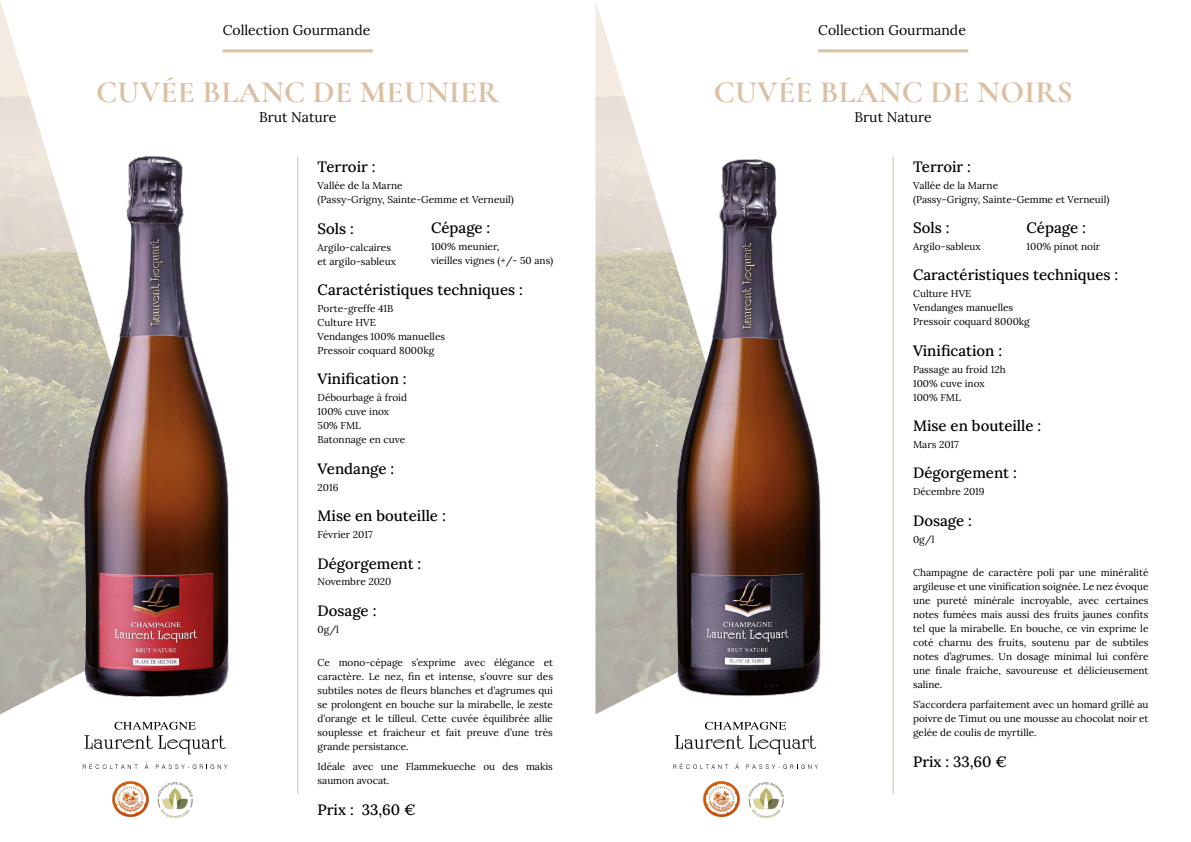
<style>
.page{position:relative;width:1191px;height:842px;background:#fff}
.page>*{position:absolute;margin:0;border:0;box-sizing:border-box;transform-origin:0 0}
.titre{font:700 31px "Cormorant Garamond";letter-spacing:.01em;color:#dcc0a3}
.catégorie_FT{font:15px "Lora";color:#000}
.Accroche{font:14px "Lora";color:#000}
.Accroche_2{font:14px "Lora";letter-spacing:-.005em;color:#000}
.texte{font:10px/14px "Lora";color:#000}
</style>
<div class="page">
<img style="left:0;top:1px;width:46px;height:713px">
<img style="left:595px;top:1px;width:47px;height:713px">
<hr style="left:223px;top:49px;width:150px;height:3px;background:#dcc0a3">
<hr style="left:818px;top:49px;width:150px;height:3px;background:#dcc0a3">
<img style="left:32px;top:150px;width:197px;height:553px">
<hr style="left:297px;top:157px;width:1px;height:637px;background:#dcc0a3">
<hr style="left:892px;top:157px;width:1px;height:637px;background:#dcc0a3">
<img style="left:624px;top:152px;width:197px;height:557px">
<svg style="left:85px;top:722px;width:141px;height:32px"></svg>
<svg style="left:156px;top:764px;width:71px;height:5px"></svg>
<svg style="left:83px;top:762px;width:55px;height:7px"></svg>
<svg style="left:145px;top:762px;width:3px;height:7px"></svg>
<img style="left:112px;top:781px;width:37px;height:37px">
<img style="left:157px;top:782px;width:36px;height:37px">
<svg style="left:675px;top:722px;width:141px;height:32px"></svg>
<svg style="left:746px;top:764px;width:72px;height:5px"></svg>
<svg style="left:673px;top:762px;width:55px;height:7px"></svg>
<svg style="left:735px;top:762px;width:4px;height:7px"></svg>
<img style="left:703px;top:781px;width:37px;height:37px">
<img style="left:748px;top:782px;width:36px;height:37px">
<p class="Accroche" style="left:223px;top:20px;width:149px">Collection Gourmande</p>
<p class="titre" style="left:96px;top:73px;width:404px">CUVÉE BLANC DE MEUNIER</p>
<p class="Accroche_2" style="left:259px;top:106px;width:79px">Brut Nature</p>
<p class="catégorie_FT" style="left:317px;top:156px;width:59px">Terroir :</p>
<p class="texte" style="left:317px;top:178px;width:198px">Vallée de la Marne<br>(Passy-Grigny, Sainte-Gemme et Verneuil)</p>
<p class="catégorie_FT" style="left:317px;top:217px;width:38px">Sols :</p>
<p class="texte" style="left:317px;top:239px;width:80px">Argilo-calcaires et argilo-sableux</p>
<p class="catégorie_FT" style="left:317px;top:278px;width:207px">Caractéristiques techniques :</p>
<p class="texte" style="left:317px;top:301px;width:129px">Porte-greffe 41B<br>Culture HVE<br>Vendanges 100% manuelles<br>Pressoir coquard 8000kg</p>
<p class="catégorie_FT" style="left:317px;top:368px;width:91px">Vinification :</p>
<p class="texte" style="left:317px;top:390px;width:91px">Débourbage à froid<br>100% cuve inox<br>50% FML<br>Batonnage en cuve</p>
<p class="catégorie_FT" style="left:317px;top:457px;width:78px">Vendange :</p>
<p class="texte" style="left:317px;top:479px;width:22px">2016</p>
<p class="catégorie_FT" style="left:317px;top:504px;width:130px">Mise en bouteille :</p>
<p class="texte" style="left:317px;top:527px;width:57px">Février 2017</p>
<p class="catégorie_FT" style="left:317px;top:552px;width:105px">Dégorgement :</p>
<p class="texte" style="left:317px;top:574px;width:75px">Novembre 2020</p>
<p class="catégorie_FT" style="left:317px;top:599px;width:60px">Dosage :</p>
<p class="texte" style="left:317px;top:621px;width:23px">0g/l</p>
<p class="texte" style="left:317px;top:655px;width:237px;text-align:justify">Ce mono-cépage s’exprime avec élégance et caractère. Le nez, fin et intense, s’ouvre sur des subtiles notes de fleurs blanches et d’agrumes qui se prolongent en bouche sur la mirabelle, le zeste d’orange et le tilleul. Cette cuvée équilibrée allie souplesse et fraicheur et fait preuve d’une très grande persistance.</p>
<p class="texte" style="left:317px;top:759px;width:237px">Idéale avec une Flammekueche ou des makis saumon avocat.</p>
<p class="catégorie_FT" style="left:317px;top:798px;width:100px">Prix : 33,60 €</p>
<p class="catégorie_FT" style="left:431px;top:216px;width:61px">Cépage :</p>
<p class="texte" style="left:431px;top:238px;width:124px">100% meunier,<br>vieilles vignes (+/- 50 ans)</p>
<p class="Accroche" style="left:818px;top:20px;width:149px">Collection Gourmande</p>
<p class="titre" style="left:713px;top:73px;width:360px">CUVÉE BLANC DE NOIRS</p>
<p class="Accroche_2" style="left:854px;top:106px;width:79px">Brut Nature</p>
<p class="catégorie_FT" style="left:913px;top:155px;width:59px">Terroir :</p>
<p class="texte" style="left:913px;top:177px;width:198px">Vallée de la Marne<br>(Passy-Grigny, Sainte-Gemme et Verneuil)</p>
<p class="catégorie_FT" style="left:913px;top:216px;width:38px">Sols :</p>
<p class="texte" style="left:913px;top:239px;width:69px">Argilo-sableux</p>
<p class="catégorie_FT" style="left:913px;top:264px;width:207px">Caractéristiques techniques :</p>
<p class="texte" style="left:913px;top:286px;width:118px">Culture HVE<br>Vendanges manuelles<br>Pressoir coquard 8000kg</p>
<p class="catégorie_FT" style="left:913px;top:339px;width:91px">Vinification :</p>
<p class="texte" style="left:913px;top:361px;width:94px">Passage au froid 12h<br>100% cuve inox<br>100% FML</p>
<p class="catégorie_FT" style="left:913px;top:414px;width:130px">Mise en bouteille :</p>
<p class="texte" style="left:913px;top:437px;width:47px">Mars 2017</p>
<p class="catégorie_FT" style="left:913px;top:462px;width:105px">Dégorgement :</p>
<p class="texte" style="left:913px;top:484px;width:73px">Décembre 2019</p>
<p class="catégorie_FT" style="left:913px;top:509px;width:60px">Dosage :</p>
<p class="texte" style="left:913px;top:531px;width:23px">0g/l</p>
<p class="texte" style="left:913px;top:565px;width:237px;text-align:justify">Champagne de caractère poli par une minéralité argileuse et une vinification soignée. Le nez évoque une pureté minérale incroyable, avec certaines notes fumées mais aussi des fruits jaunes confits tel que la mirabelle. En bouche, ce vin exprime le coté charnu des fruits, soutenu par de subtiles notes d’agrumes. Un dosage minimal lui confère une finale fraiche, savoureuse et délicieusement saline.</p>
<p class="texte" style="left:913px;top:697px;width:237px;text-align:justify">S’accordera parfaitement avec un homard grillé au poivre de Timut ou une mousse au chocolat noir et gelée de coulis de myrtille.</p>
<p class="catégorie_FT" style="left:913px;top:750px;width:96px">Prix : 33,60 €</p>
<p class="catégorie_FT" style="left:1026px;top:216px;width:61px">Cépage :</p>
<p class="texte" style="left:1026px;top:238px;width:75px">100% pinot noir</p>
</div>
